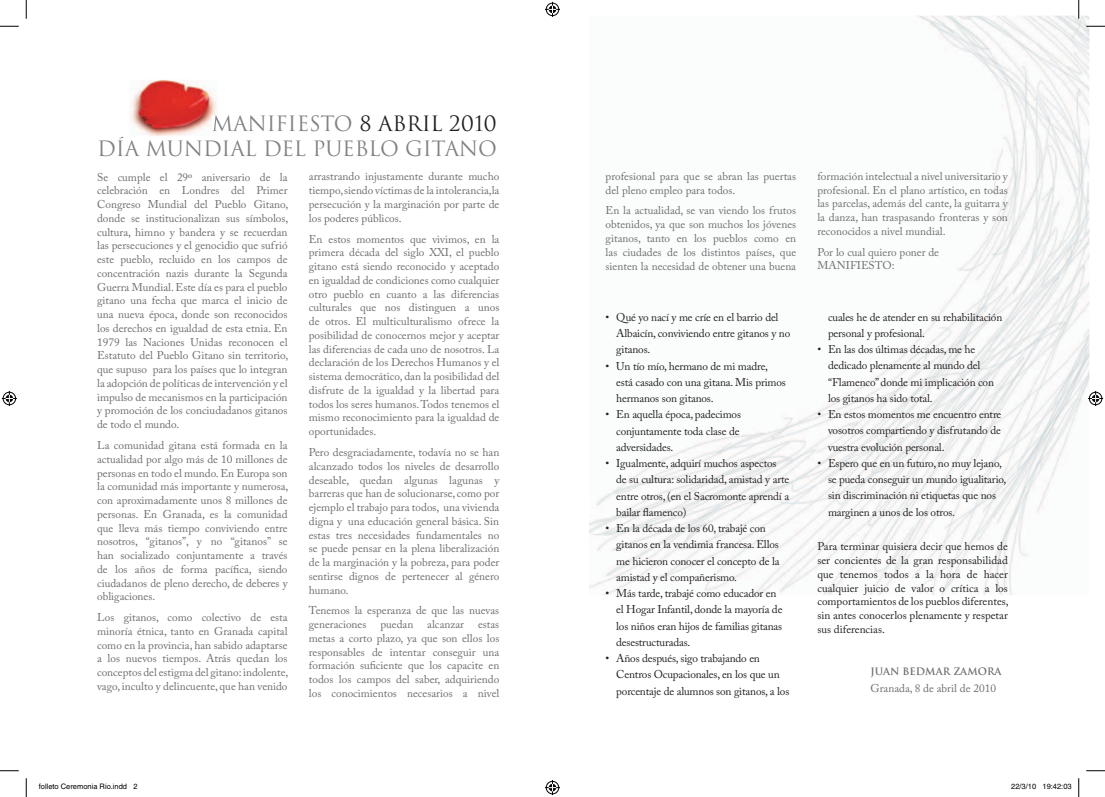
<style>
.page{position:relative;width:1105px;height:797px;background:#fff}
.page>*{position:absolute;margin:0;border:0;box-sizing:border-box;transform-origin:0 0}
.t1{font:20.62px/24.8px "Trajan";letter-spacing:-.01em;color:#808285;text-align:right}
.t2{font:11.25px/13.8px "Adobe Caslon Pro";color:#6c6d70;text-align:justify}
.t3{font:11.25px/16.2px "Adobe Caslon Pro";letter-spacing:-.015em;color:#231f20}
.t4{font:700 10px "Trajan";color:#6c6d70}
.t5{font:7.5px "Helvetica";color:#000}
.s1{color:#231f20}
</style>
<div class="page">
<img style="left:589px;top:16px;width:500px;height:579px">
<img style="left:131px;top:80px;width:85px;height:56px">
<img style="left:212px;top:115px;width:6px;height:16px">
<svg style="left:0;top:25px;width:19px;height:2px"></svg>
<svg style="left:1086px;top:25px;width:19px;height:2px"></svg>
<svg style="left:0;top:770px;width:19px;height:1px"></svg>
<svg style="left:1086px;top:770px;width:19px;height:1px"></svg>
<svg style="left:25px;top:0;width:2px;height:19px"></svg>
<svg style="left:25px;top:778px;width:2px;height:19px"></svg>
<svg style="left:1078px;top:0;width:1px;height:19px"></svg>
<svg style="left:1078px;top:778px;width:1px;height:19px"></svg>
<svg style="left:545px;top:2px;width:15px;height:15px"></svg>
<svg style="left:545px;top:780px;width:15px;height:15px"></svg>
<svg style="left:2px;top:391px;width:15px;height:15px"></svg>
<svg style="left:1088px;top:391px;width:15px;height:15px"></svg>
<h1 class="t1" style="left:97px;top:111px;width:401px">MANIFIESTO <span class="s1">8 ABRIL 2010<br></span>DÍA MUNDIAL DEL PUEBLO GITANO</h1>
<p class="t2" style="left:97px;top:170px;width:193px">Se cumple el 29º aniversario de la celebración en Londres del Primer Congreso Mundial del Pueblo Gitano, donde se institucionalizan sus símbolos, cultura, himno y bandera y se recuerdan las persecuciones y el genocidio que sufrió este pueblo, recluido en los campos de concentración nazis durante la Segunda Guerra Mundial. Este día es para el pueblo gitano una fecha que marca el inicio de una nueva época, donde son reconocidos los derechos en igualdad de esta etnia. En 1979 las Naciones Unidas reconocen el Estatuto del Pueblo Gitano sin territorio, que supuso para los países que lo integran la adopción de políticas de intervención y el impulso de mecanismos en la participación y promoción de los conciudadanos gitanos de todo el mundo.</p>
<p class="t2" style="left:97px;top:438px;width:193px">La comunidad gitana está formada en la actualidad por algo más de 10 millones de personas en todo el mundo. En Europa son la comunidad más importante y numerosa, con aproximadamente unos 8 millones de personas. En Granada, es la comunidad que lleva más tiempo conviviendo entre nosotros, “gitanos”, y no “gitanos” se han socializado conjuntamente a través de los años de forma pacífica, siendo ciudadanos de pleno derecho, de deberes y obligaciones.</p>
<p class="t2" style="left:97px;top:610px;width:193px">Los gitanos, como colectivo de esta minoría étnica, tanto en Granada capital como en la provincia, han sabido adaptarse a los nuevos tiempos. Atrás quedan los conceptos del estigma del gitano: indolente, vago, inculto y delincuente, que han venido</p>
<p class="t2" style="left:309px;top:170px;width:192px">arrastrando injustamente durante mucho tiempo, siendo víctimas de la intolerancia,la persecución y la marginación por parte de los poderes públicos.</p>
<p class="t2" style="left:309px;top:232px;width:192px">En estos momentos que vivimos, en la primera década del siglo XXI, el pueblo gitano está siendo reconocido y aceptado en igualdad de condiciones como cualquier otro pueblo en cuanto a las diferencias culturales que nos distinguen a unos de otros. El multiculturalismo ofrece la posibilidad de conocernos mejor y aceptar las diferencias de cada uno de nosotros. La declaración de los Derechos Humanos y el sistema democrático, dan la posibilidad del disfrute de la igualdad y la libertad para todos los seres humanos. Todos tenemos el mismo reconocimiento para la igualdad de oportunidades.</p>
<p class="t2" style="left:309px;top:445px;width:192px">Pero desgraciadamente, todavía no se han alcanzado todos los niveles de desarrollo deseable, quedan algunas lagunas y barreras que han de solucionarse, como por ejemplo el trabajo para todos, una vivienda digna y una educación general básica. Sin estas tres necesidades fundamentales no se puede pensar en la plena liberalización de la marginación y la pobreza, para poder sentirse dignos de pertenecer al género humano.</p>
<p class="t2" style="left:309px;top:603px;width:192px">Tenemos la esperanza de que las nuevas generaciones puedan alcanzar estas metas a corto plazo, ya que son ellos los responsables de intentar conseguir una formación suficiente que los capacite en todos los campos del saber, adquiriendo los conocimientos necesarios a nivel</p>
<p class="t2" style="left:606px;top:169px;width:192px">profesional para que se abran las puertas del pleno empleo para todos.</p>
<p class="t2" style="left:606px;top:204px;width:192px">En la actualidad, se van viendo los frutos obtenidos, ya que son muchos los jóvenes gitanos, tanto en los pueblos como en las ciudades de los distintos países, que sienten la necesidad de obtener una buena</p>
<p class="t3" style="left:616px;top:309px;width:176px;text-indent:-11px">• Qué yo nací y me críe en el barrio del<br>Albaicín, conviviendo entre gitanos y no gitanos.</p>
<p class="t3" style="left:616px;top:357px;width:171px;text-indent:-11px">• Un tío mío, hermano de mi madre, está casado con una gitana. Mis primos hermanos son gitanos.</p>
<p class="t3" style="left:616px;top:406px;width:126px;text-indent:-11px">• En aquella época, padecimos conjuntamente toda clase de adversidades.</p>
<p class="t3" style="left:616px;top:455px;width:175px;text-indent:-11px">• Igualmente, adquirí muchos aspectos de su cultura: solidaridad, amistad y arte entre otros, (en el Sacromonte aprendí a bailar flamenco)</p>
<p class="t3" style="left:616px;top:520px;width:165px;text-indent:-11px">• En la década de los 60, trabajé con gitanos en la vendimia francesa. Ellos me hicieron conocer el concepto de la amistad y el compañerismo.</p>
<p class="t3" style="left:616px;top:585px;width:168px;text-indent:-11px">• Más tarde, trabajé como educador en el Hogar Infantil, donde la mayoría de los niños eran hijos de familias gitanas desestructuradas.</p>
<p class="t3" style="left:616px;top:650px;width:175px;text-indent:-11px">• Años después, sigo trabajando en<br>Centros Ocupacionales, en los que un porcentaje de alumnos son gitanos, a los</p>
<p class="t2" style="left:817px;top:169px;width:192px">formación intelectual a nivel universitario y profesional. En el plano artístico, en todas las parcelas, además del cante, la guitarra y la danza, han traspasando fronteras y son reconocidos a nivel mundial.</p>
<p class="t2" style="left:817px;top:245px;width:123px">Por lo cual quiero poner de<br>MANIFIESTO:</p>
<p class="t3" style="left:828px;top:309px;width:176px">cuales he de atender en su rehabilitación personal y profesional.</p>
<p class="t3" style="left:828px;top:341px;width:167px;text-indent:-11px">• En las dos últimas décadas, me he dedicado plenamente al mundo del “Flamenco” donde mi implicación con los gitanos ha sido total.</p>
<p class="t3" style="left:828px;top:406px;width:175px;text-align:justify;text-indent:-11px">• En estos momentos me encuentro entre vosotros compartiendo y disfrutando de vuestra evolución personal.</p>
<p class="t3" style="left:828px;top:455px;width:180px;text-indent:-11px">• Espero que en un futuro, no muy lejano, se pueda conseguir un mundo igualitario, sin discriminación ni etiquetas que nos marginen a unos de los otros.</p>
<p class="t3" style="left:817px;top:539px;width:193px;line-height:13.8px;text-align:justify">Para terminar quisiera decir que hemos de ser concientes de la gran responsabilidad que tenemos todos a la hora de hacer cualquier juicio de valor o crítica a los comportamientos de los pueblos diferentes, sin antes conocerlos plenamente y respetar sus diferencias.</p>
<p class="t4" style="left:870px;top:665px;width:133px">JUAN BEDMAR ZAMORA</p>
<p class="t2" style="left:870px;top:681px;width:127px">Granada, 8 de abril de 2010</p>
<p class="t5" style="left:39px;top:782px;width:100px">folleto Ceremonia Rio.indd 2</p>
<p class="t5" style="left:1011px;top:782px;width:62px">22/3/10 19:42:03</p>
</div>
